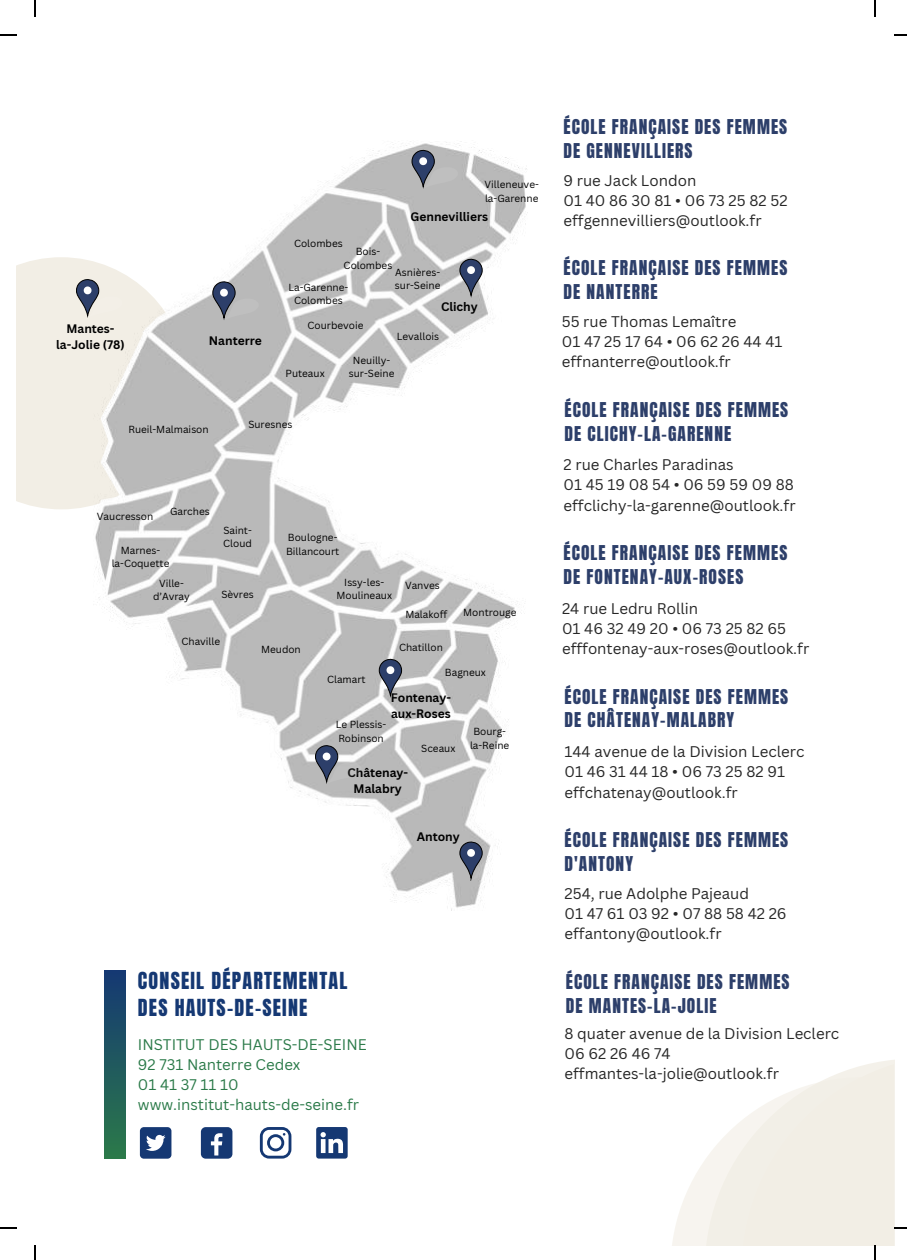
<style>
.page{position:relative;width:907px;height:1260px;background:#fff}
.page>*{position:absolute;margin:0;border:0;box-sizing:border-box;transform-origin:0 0}
.t1{font:20px/27.4px "Anton";letter-spacing:.06em;color:#153873}
.t2{font:17.4px/24px "Anton";letter-spacing:.06em;color:#2d3f6a}
.t3{font:15px/20px "Canva Sans";color:#272727}
.t4{font:15px/20px "Canva Sans";color:#2b7a49}
.t5{font:700 12px/16px "Canva Sans";color:#000;text-align:center}
.t6{font:10px/13.4px "Canva Sans";color:#000}
</style>
<div class="page">
<div style="left:140px;top:1126px;width:31px;height:32px;background:#153873;border-radius:4px"></div>
<svg style="left:146px;top:1134px;width:19px;height:16px"></svg>
<div style="left:201px;top:1126px;width:31px;height:32px;background:#153873;border-radius:5px"></div>
<svg style="left:211px;top:1133px;width:11px;height:22px"></svg>
<svg style="left:260px;top:1127px;width:31px;height:31px"></svg>
<svg style="left:316px;top:1127px;width:32px;height:31px"></svg>
<div style="left:104px;top:970px;width:21px;height:188px;background:linear-gradient(to bottom,#153873,#2b7949)"></div>
<img style="left:95px;top:141px;width:432px;height:768px">
<svg style="left:459px;top:258px;width:47px;height:39px"></svg>
<svg style="left:411px;top:150px;width:47px;height:39px;background:#9599a2"></svg>
<svg style="left:212px;top:281px;width:47px;height:39px;background:#979aa3"></svg>
<svg style="left:379px;top:658px;width:46px;height:39px"></svg>
<svg style="left:315px;top:744px;width:46px;height:39px;background:#9b9fa8"></svg>
<svg style="left:459px;top:841px;width:47px;height:39px"></svg>
<svg style="left:16px;top:257px;width:171px;height:252px;background:#e1dfda"></svg>
<svg style="left:35px;top:0;width:1px;height:17px"></svg>
<svg style="left:0;top:35px;width:17px;height:1px"></svg>
<svg style="left:874px;top:0;width:1px;height:17px"></svg>
<svg style="left:894px;top:35px;width:13px;height:1px"></svg>
<svg style="left:35px;top:1245px;width:1px;height:14px"></svg>
<svg style="left:0;top:1227px;width:17px;height:1px"></svg>
<svg style="left:672px;top:1060px;width:235px;height:199px"></svg>
<p class="t6" style="left:484px;top:178px;width:56px">Villeneuve&shy;la-Garenne</p>
<p class="t5" style="left:410px;top:209px;width:79px">Gennevilliers</p>
<p class="t5" style="left:56px;top:321px;width:70px">Mantes&shy;la-Jolie (78)</p>
<p class="t5" style="left:209px;top:332px;width:55px">Nanterre</p>
<p class="t6" style="left:294px;top:236px;width:50px">Colombes</p>
<p class="t6" style="left:343px;top:245px;width:50px;text-align:center">Bois-<br>Colombes</p>
<p class="t6" style="left:288px;top:280px;width:61px;text-align:center">La-Garenne-<br>Colombes</p>
<p class="t6" style="left:395px;top:265px;width:47px">Asnières&shy;sur-Seine</p>
<p class="t5" style="left:441px;top:299px;width:38px">Clichy</p>
<p class="t6" style="left:307px;top:319px;width:57px">Courbevoie</p>
<p class="t6" style="left:397px;top:330px;width:44px">Levallois</p>
<p class="t6" style="left:285px;top:367px;width:41px">Puteaux</p>
<p class="t6" style="left:349px;top:353px;width:47px;text-align:center">Neuilly&shy;sur-Seine</p>
<p class="t6" style="left:128px;top:422px;width:82px">Rueil-Malmaison</p>
<p class="t6" style="left:97px;top:510px;width:58px">Vaucresson</p>
<p class="t6" style="left:170px;top:504px;width:41px">Garches</p>
<p class="t6" style="left:248px;top:418px;width:46px">Suresnes</p>
<p class="t6" style="left:223px;top:523px;width:30px">Saint-<br>Cloud</p>
<p class="t6" style="left:288px;top:531px;width:51px">Boulogne-</p>
<p class="t6" style="left:121px;top:543px;width:41px">Marnes-</p>
<p class="t6" style="left:286px;top:544px;width:55px">Billancourt</p>
<p class="t6" style="left:159px;top:553px;width:26px;line-height:19.6px;text-indent:-47px">la-Coquette<br>Ville-</p>
<p class="t6" style="left:153px;top:589px;width:38px">d’Avray</p>
<p class="t6" style="left:181px;top:634px;width:40px">Chaville</p>
<p class="t6" style="left:336px;top:575px;width:57px;text-align:center">Issy-les-<br>Moulineaux</p>
<p class="t6" style="left:405px;top:578px;width:36px">Vanves</p>
<p class="t6" style="left:405px;top:607px;width:44px">Malakoff</p>
<p class="t6" style="left:463px;top:606px;width:55px">Montrouge</p>
<p class="t6" style="left:221px;top:587px;width:34px">Sèvres</p>
<p class="t6" style="left:399px;top:641px;width:45px">Chatillon</p>
<p class="t6" style="left:261px;top:642px;width:41px">Meudon</p>
<p class="t6" style="left:327px;top:672px;width:40px">Clamart</p>
<p class="t6" style="left:445px;top:665px;width:43px">Bagneux</p>
<p class="t5" style="left:391px;top:689px;width:62px;text-align:left">Fontenay&shy;aux-Roses</p>
<p class="t6" style="left:336px;top:718px;width:52px">Le Plessis-<br>Robinson</p>
<p class="t5" style="left:347px;top:764px;width:62px">Châtenay-<br>Malabry</p>
<p class="t6" style="left:421px;top:741px;width:36px">Sceaux</p>
<p class="t6" style="left:470px;top:724px;width:41px;text-align:center">Bourg&shy;la-Reine</p>
<p class="t5" style="left:417px;top:828px;width:44px">Antony</p>
<h1 class="t1" style="left:138px;top:967px;width:211px">CONSEIL DÉPARTEMENTAL<br>DES HAUTS-DE-SEINE</h1>
<p class="t4" style="left:138px;top:1034px;width:230px">INSTITUT DES HAUTS-DE-SEINE<br>92 731 Nanterre Cedex<br>01 41 37 11 10 www.institut-hauts-de-seine.fr</p>
<p class="t2" style="left:563px;top:116px;width:225px">ÉCOLE FRANÇAISE DES FEMMES<br>DE GENNEVILLIERS</p>
<p class="t3" style="left:563px;top:170px;width:226px">9 rue Jack London<br>01 40 86 30 81 • 06 73 25 82 52 effgennevilliers@outlook.fr</p>
<p class="t2" style="left:563px;top:257px;width:225px">ÉCOLE FRANÇAISE DES FEMMES<br>DE NANTERRE</p>
<p class="t3" style="left:562px;top:312px;width:222px">55 rue Thomas Lemaître<br>01 47 25 17 64 • 06 62 26 44 41 effnanterre@outlook.fr</p>
<p class="t2" style="left:564px;top:399px;width:225px">ÉCOLE FRANÇAISE DES FEMMES<br>DE CLICHY-LA-GARENNE</p>
<p class="t3" style="left:563px;top:455px;width:234px">2 rue Charles Paradinas<br>01 45 19 08 54 • 06 59 59 09 88 effclichy-la-garenne@outlook.fr</p>
<p class="t2" style="left:563px;top:542px;width:225px">ÉCOLE FRANÇAISE DES FEMMES<br>DE FONTENAY-AUX-ROSES</p>
<p class="t3" style="left:562px;top:598px;width:249px">24 rue Ledru Rollin<br>01 46 32 49 20 • 06 73 25 82 65 efffontenay-aux-roses@outlook.fr</p>
<p class="t2" style="left:564px;top:685px;width:225px">ÉCOLE FRANÇAISE DES FEMMES<br>DE CHÂTENAY-MALABRY</p>
<p class="t3" style="left:564px;top:741px;width:241px">144 avenue de la Division Leclerc<br>01 46 31 44 18 • 06 73 25 82 91 effchatenay@outlook.fr</p>
<p class="t2" style="left:564px;top:828px;width:225px">ÉCOLE FRANÇAISE DES FEMMES<br>D'ANTONY</p>
<p class="t3" style="left:564px;top:883px;width:224px">254, rue Adolphe Pajeaud<br>01 47 61 03 92 • 07 88 58 42 26 effantony@outlook.fr</p>
<p class="t2" style="left:566px;top:970px;width:225px">ÉCOLE FRANÇAISE DES FEMMES<br>DE MANTES-LA-JOLIE</p>
<p class="t3" style="left:564px;top:1023px;width:276px">8 quater avenue de la Division Leclerc<br>06 62 26 46 74 effmantes-la-jolie@outlook.fr</p>
</div>
